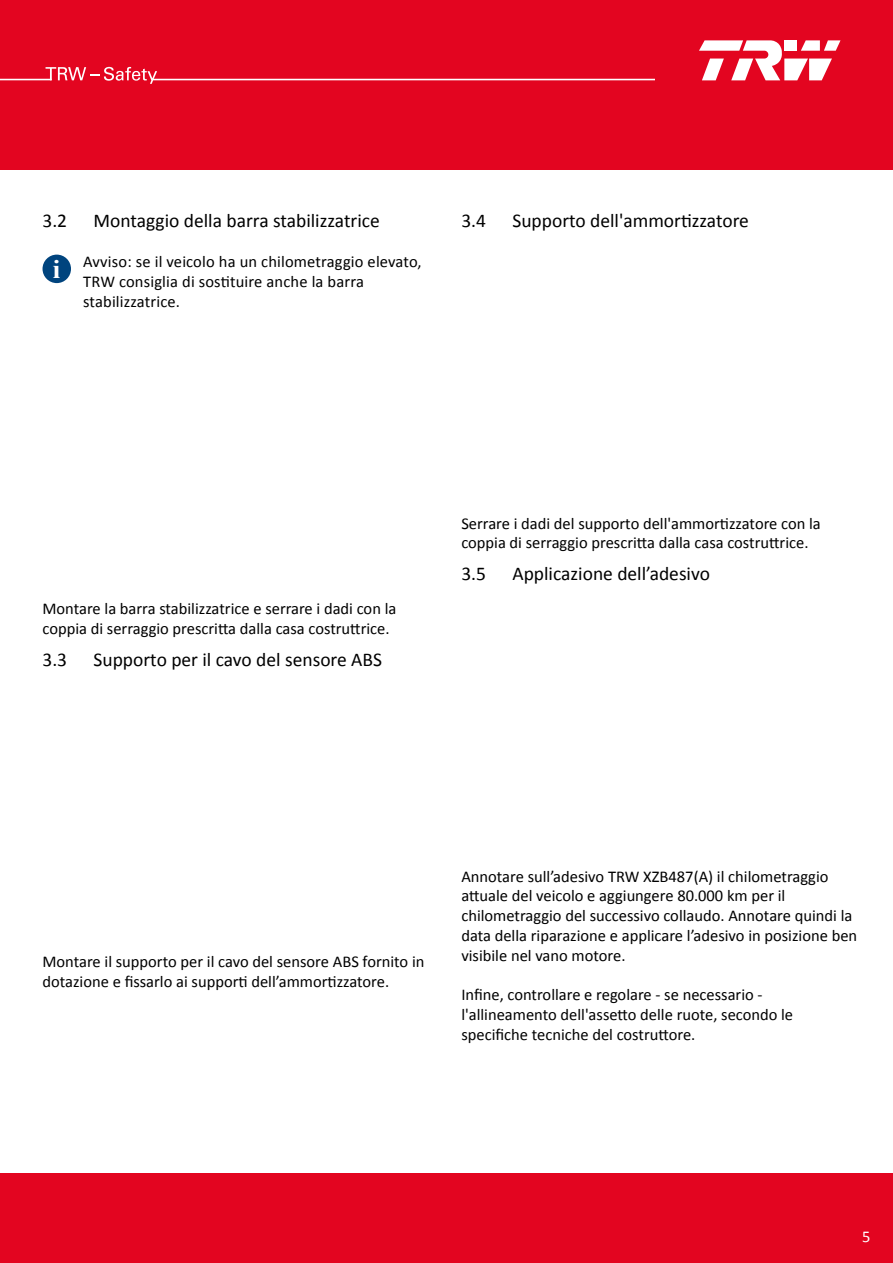
<style>
.page{position:relative;width:893px;height:1263px;background:#fff}
.page>*{position:absolute;margin:0;border:0;box-sizing:border-box;transform-origin:0 0}
.t1{font:19.5px "Calibri";color:#000}
.t2{font:16.5px/19.8px "Calibri";color:#000}
.t3{font:16.5px "Calibri";color:#fff}
.s1{font-family:"Shonar Bangla";font-weight:700;font-size:32.25px;color:#fff}
</style>
<div class="page">
<div style="left:0;top:0;width:893px;height:170px;background:#e30520"></div>
<div style="left:0;top:1174px;width:893px;height:89px;background:#e30520"></div>
<svg style="left:46px;top:67px;width:111px;height:17px"></svg>
<hr style="left:0;top:79px;width:52px;height:1px;background:#fff">
<hr style="left:152px;top:79px;width:503px;height:1px;background:#fff">
<svg style="left:699px;top:40px;width:141px;height:40px"></svg>
<div style="left:43px;top:255px;width:28px;height:28px;background:#00447e;border-radius:50%"></div>
<p class="t1" style="left:43px;top:208px;width:26px">3.2</p>
<p class="t1" style="left:94px;top:208px;width:288px">Montaggio della barra stabilizzatrice</p>
<p class="t2" style="left:83px;top:252px;width:340px;text-indent:-30px"><span class="s1">i</span> Avviso: se il veicolo ha un chilometraggio elevato,<br>TRW consiglia di sostituire anche la barra stabilizzatrice.</p>
<p class="t1" style="left:461px;top:208px;width:26px">3.4</p>
<p class="t1" style="left:512px;top:208px;width:238px">Supporto dell'ammortizzatore</p>
<p class="t2" style="left:43px;top:598px;width:355px">Montare la barra stabilizzatrice e serrare i dadi con la coppia di serraggio prescritta dalla casa costruttrice.</p>
<p class="t1" style="left:43px;top:647px;width:26px">3.3</p>
<p class="t1" style="left:94px;top:647px;width:290px">Supporto per il cavo del sensore ABS</p>
<p class="t2" style="left:461px;top:513px;width:361px">Serrare i dadi del supporto dell'ammortizzatore con la coppia di serraggio prescritta dalla casa costruttrice.</p>
<p class="t1" style="left:461px;top:561px;width:26px">3.5</p>
<p class="t1" style="left:512px;top:561px;width:199px">Applicazione dell’adesivo</p>
<p class="t2" style="left:43px;top:951px;width:383px">Montare il supporto per il cavo del sensore ABS fornito in dotazione e fissarlo ai supporti dell’ammortizzatore.</p>
<p class="t2" style="left:461px;top:866px;width:397px">Annotare sull’adesivo TRW XZB487(A) il chilometraggio attuale del veicolo e aggiungere 80.000 km per il chilometraggio del successivo collaudo. Annotare quindi la data della riparazione e applicare l’adesivo in posizione ben visibile nel vano motore.</p>
<p class="t2" style="left:461px;top:985px;width:333px">Infine, controllare e regolare - se necessario - l'allineamento dell'assetto delle ruote, secondo le specifiche tecniche del costruttore.</p>
<p class="t3" style="left:862px;top:1226px;width:10px">5</p>
</div>
